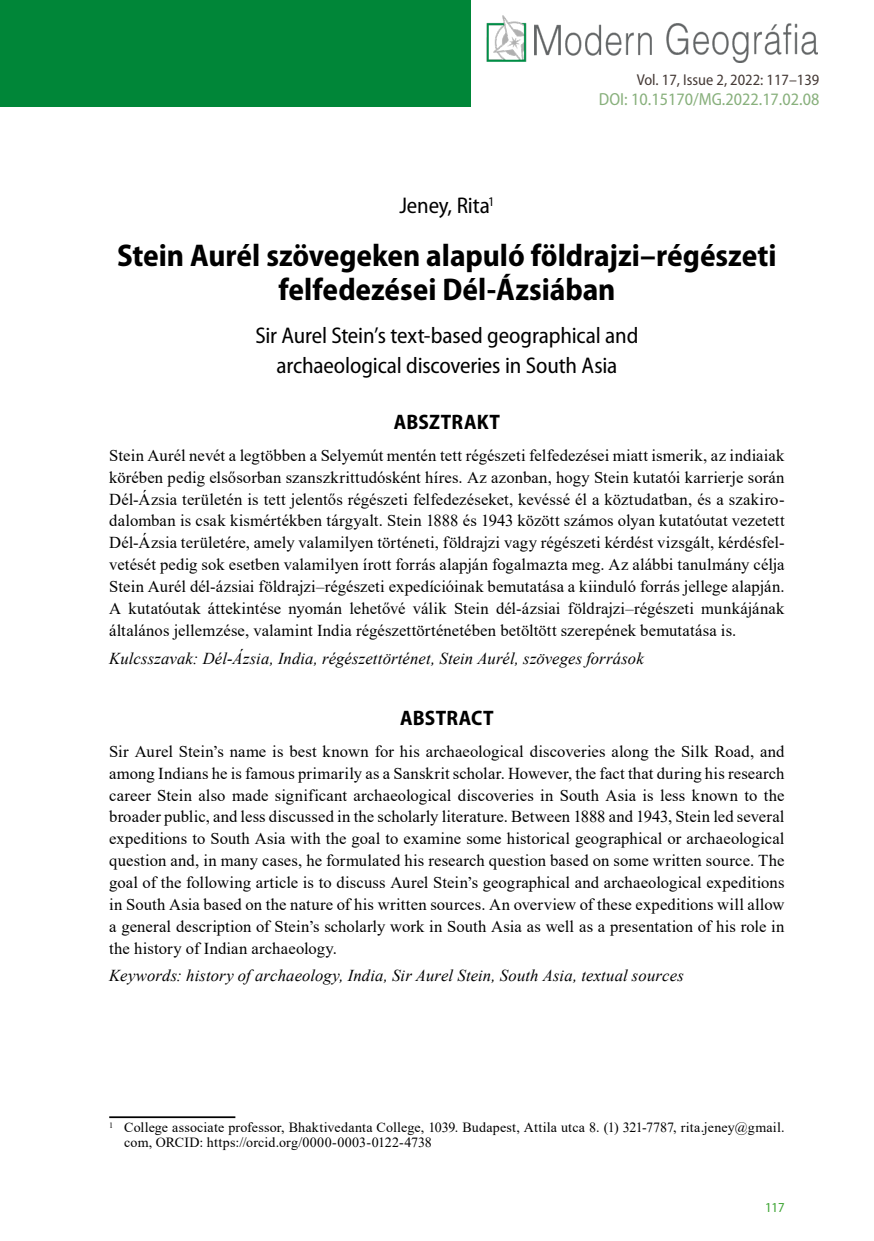
<style>
.page{position:relative;width:874px;height:1241px;background:#fff}
.page>*{position:absolute;margin:0;border:0;box-sizing:border-box;transform-origin:0 0}
.t1{font:700 semi-condensed 31.5px/33.2px "Myriad Pro";color:#000;text-align:center}
.t2{font:semi-condensed 22.75px/29.8px "Myriad Pro";letter-spacing:-.01em;color:#000;text-align:center}
.t3{font:700 semi-condensed 21px "Myriad Pro";letter-spacing:.015em;color:#000}
.t4{font:semi-condensed 17.5px "Myriad Pro";color:#88b07c}
.t5{font:16.62px/21.9px "Times New Roman";letter-spacing:.01em;color:#000;text-align:justify}
.t6{font:italic 16.62px "Times New Roman";letter-spacing:.005em;color:#000}
.t7{font:semi-condensed 15.75px "Myriad Pro";color:#453a36}
.t8{font:14px/14.3px "Times New Roman";letter-spacing:.01em;color:#000}
.t9{font:semi-condensed 13.65px "Myriad Pro";color:#3fa535}
</style>
<div class="page">
<img style="left:534px;top:23px;width:283px;height:40px">
<img style="left:486px;top:15px;width:41px;height:47px">
<hr style="left:109px;top:1116px;width:126px;height:1px;background:#000">
<div style="left:0;top:0;width:470px;height:107px;background:#008638"></div>
<p class="t7" style="left:636px;top:71px;width:184px">Vol. 17, Issue 2, 2022: 117–139</p>
<p class="t4" style="left:598px;top:90px;width:222px">DOI: 10.15170/MG.2022.17.02.08</p>
<h2 class="t2" style="left:399px;top:191px;width:96px">Jeney, Rita<sup>1</sup></h2>
<h1 class="t1" style="left:117px;top:238px;width:660px">Stein Aurél szövegeken alapuló földrajzi–régészeti felfedezései Dél-Ázsiában</h1>
<h2 class="t2" style="left:255px;top:321px;width:384px">Sir Aurel Stein’s text-based geographical and archaeological discoveries in South Asia</h2>
<p class="t3" style="left:393px;top:408px;width:108px">ABSZTRAKT</p>
<p class="t5" style="left:109px;top:443px;width:676px">Stein Aurél nevét a legtöbben a Selyemút mentén tett régészeti felfedezései miatt ismerik, az indiaiak körében pedig elsősorban szanszkrittudósként híres. Az azonban, hogy Stein kutatói karrierje során Dél-Ázsia területén is tett jelentős régészeti felfedezéseket, kevéssé él a köztudatban, és a szakiro&shy;dalomban is csak kismértékben tárgyalt. Stein 1888 és 1943 között számos olyan kutatóutat vezetett Dél-Ázsia területére, amely valamilyen történeti, földrajzi vagy régészeti kérdést vizsgált, kérdésfel&shy;vetését pedig sok esetben valamilyen írott forrás alapján fogalmazta meg. Az alábbi tanulmány célja Stein Aurél dél-ázsiai földrajzi–régészeti expedícióinak bemutatása a kiinduló forrás jellege alapján.<br>A kutatóutak áttekintése nyomán lehetővé válik Stein dél-ázsiai földrajzi–régészeti munkájának általános jellemzése, valamint India régészettörténetében betöltött szerepének bemutatása is.</p>
<p class="t6" style="left:109px;top:646px;width:535px">Kulcsszavak: Dél-Ázsia, India, régészettörténet, Stein Aurél, szöveges források</p>
<p class="t3" style="left:400px;top:704px;width:95px">ABSTRACT</p>
<p class="t5" style="left:109px;top:739px;width:676px">Sir Aurel Stein’s name is best known for his archaeological discoveries along the Silk Road, and among Indians he is famous primarily as a Sanskrit scholar. However, the fact that during his research career Stein also made significant archaeological discoveries in South Asia is less known to the broader public, and less discussed in the scholarly literature. Between 1888 and 1943, Stein led several expeditions to South Asia with the goal to examine some historical geographical or archaeological question and, in many cases, he formulated his research question based on some written source. The goal of the following article is to discuss Aurel Stein’s geographical and archaeological expeditions in South Asia based on the nature of his written sources. An overview of these expeditions will allow a general description of Stein’s scholarly work in South Asia as well as a presentation of his role in the history of Indian archaeology.</p>
<p class="t6" style="left:109px;top:964px;width:575px">Keywords: history of archaeology, India, Sir Aurel Stein, South Asia, textual sources</p>
<p class="t8" style="left:124px;top:1119px;width:661px;text-indent:-15px"><sup>1</sup> College associate professor, Bhaktivedanta College, 1039. Budapest, Attila utca 8. (1) 321-7787, rita.jeney@gmail. com, ORCID: https://orcid.org/0000-0003-0122-4738</p>
<p class="t9" style="left:764px;top:1199px;width:21px">117</p>
</div>
